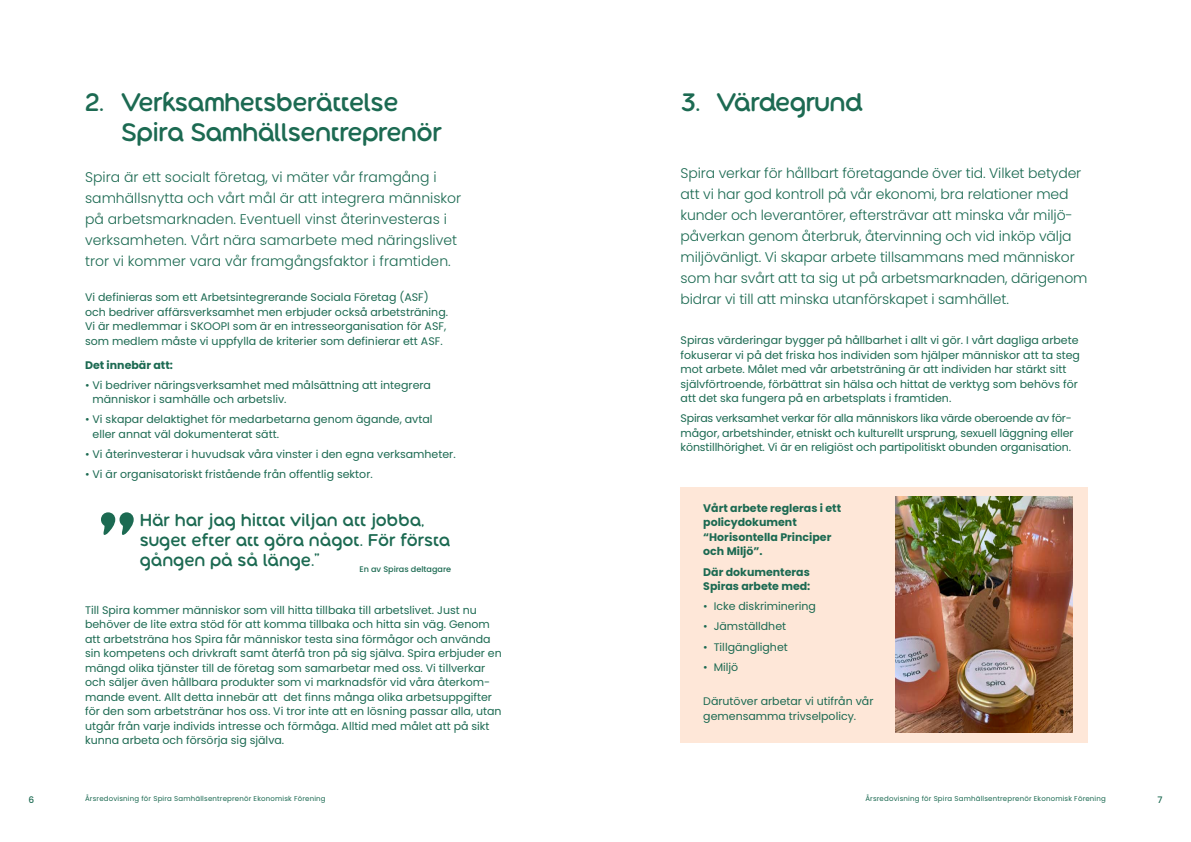
<style>
.page{position:relative;width:1191px;height:842px;background:#fff}
.page>*{position:absolute;margin:0;border:0;box-sizing:border-box;transform-origin:0 0}
.t1{font:500 26px/30px "Along Sans Rounded";letter-spacing:-.02em;color:#1c6a52}
.t2{font:500 17.5px/20.3px "Along Sans Rounded";color:#1c6a52}
.Bröd{font:300 14px/21px "Poppins";letter-spacing:-.01em;color:#1c6a52}
.Bröd-2{font:11px/14.5px "Poppins";color:#1c6a52}
.Bröd-3{font:700 11px/14.5px "Poppins";color:#1c6a52}
.t3{font:500 9px "Poppins";color:#1c6a52}
.t4{font:500 8.1px "Poppins";color:#1c6a52}
.t5{font:7px "Poppins";letter-spacing:.025em;color:#1c6a52}
</style>
<div class="page">
<div style="left:680px;top:488px;width:407px;height:255px;background:#fee7d8"></div>
<img style="left:895px;top:496px;width:177px;height:236px">
<svg style="left:101px;top:512px;width:33px;height:23px"></svg>
<p class="t1" style="left:121px;top:87px;width:322px;text-indent:-36px">2. Verksamhetsberättelse<br>Spira Samhällsentreprenör</p>
<p class="Bröd" style="left:85px;top:167px;width:378px">Spira är ett socialt företag, vi mäter vår framgång i samhällsnytta och vårt mål är att integrera människor på arbetsmarknaden. Eventuell vinst återinvesteras i verksamheten. Vårt nära samarbete med näringslivet tror vi kommer vara vår framgångsfaktor i framtiden.</p>
<p class="Bröd-2" style="left:85px;top:290px;width:364px">Vi definieras som ett Arbetsintegrerande Sociala Företag (ASF) och bedriver affärsverksamhet men erbjuder också arbetsträning.<br>Vi är medlemmar i SKOOPI som är en intresseorganisation för ASF, som medlem måste vi uppfylla de kriterier som definierar ett ASF.</p>
<p class="Bröd-3" style="left:85px;top:357px;width:89px">Det innebär att:</p>
<p class="Bröd-2" style="left:93px;top:378px;width:340px;text-indent:-7px">• Vi bedriver näringsverksamhet med målsättning att integrera människor i samhälle och arbetsliv.</p>
<p class="Bröd-2" style="left:93px;top:412px;width:341px;text-indent:-7px">• Vi skapar delaktighet för medarbetarna genom ägande, avtal eller annat väl dokumenterat sätt.</p>
<p class="Bröd-2" style="left:85px;top:447px;width:372px">• Vi återinvesterar i huvudsak våra vinster i den egna verksamheter.</p>
<p class="Bröd-2" style="left:85px;top:467px;width:289px">• Vi är organisatoriskt fristående från offentlig sektor.</p>
<p class="t2" style="left:140px;top:509px;width:312px">Här har jag hittat viljan att jobba, suget efter att göra något. För första gången på så länge.”</p>
<p class="t4" style="left:359px;top:565px;width:93px">En av Spiras deltagare</p>
<p class="Bröd-2" style="left:85px;top:603px;width:418px">Till Spira kommer människor som vill hitta tillbaka till arbetslivet. Just nu behöver de lite extra stöd för att komma tillbaka och hitta sin väg. Genom att arbetsträna hos Spira får människor testa sina förmågor och använda sin kompetens och drivkraft samt återfå tron på sig själva. Spira erbjuder en mängd olika tjänster till de företag som samarbetar med oss. Vi tillverkar och säljer även hållbara produkter som vi marknadsför vid våra återkom&shy;mande event. Allt detta innebär att det finns många olika arbetsuppgifter för den som arbetstränar hos oss. Vi tror inte att en lösning passar alla, utan utgår från varje individs intresse och förmåga. Alltid med målet att på sikt kunna arbeta och försörja sig själva.</p>
<p class="t1" style="left:680px;top:87px;width:183px">3. Värdegrund</p>
<p class="Bröd" style="left:680px;top:162px;width:408px">Spira verkar för hållbart företagande över tid. Vilket betyder att vi har god kontroll på vår ekonomi, bra relationer med kunder och leverantörer, eftersträvar att minska vår miljö&shy;påverkan genom återbruk, återvinning och vid inköp välja miljövänligt. Vi skapar arbete tillsammans med människor som har svårt att ta sig ut på arbetsmarknaden, därigenom bidrar vi till att minska utanförskapet i samhället.</p>
<p class="Bröd-2" style="left:680px;top:333px;width:401px">Spiras värderingar bygger på hållbarhet i allt vi gör. I vårt dagliga arbete fokuserar vi på det friska hos individen som hjälper människor att ta steg mot arbete. Målet med vår arbetsträning är att individen har stärkt sitt självförtroende, förbättrat sin hälsa och hittat de verktyg som behövs för att det ska fungera på en arbetsplats i framtiden.</p>
<p class="Bröd-2" style="left:680px;top:411px;width:394px">Spiras verksamhet verkar för alla människors lika värde oberoende av för&shy;mågor, arbetshinder, etniskt och kulturellt ursprung, sexuell läggning eller könstillhörighet. Vi är en religiöst och partipolitiskt obunden organisation.</p>
<p class="Bröd-3" style="left:703px;top:501px;width:139px">Vårt arbete regleras i ett policydokument “Horisontella Principer och Miljö”.</p>
<p class="Bröd-3" style="left:703px;top:564px;width:109px">Där dokumenteras<br>Spiras arbete med:</p>
<p class="Bröd-2" style="left:703px;top:599px;width:114px">• Icke diskriminering</p>
<p class="Bröd-2" style="left:703px;top:619px;width:84px">• Jämställdhet</p>
<p class="Bröd-2" style="left:703px;top:639px;width:86px">• Tillgänglighet</p>
<p class="Bröd-2" style="left:703px;top:660px;width:37px">• Miljö</p>
<p class="Bröd-2" style="left:703px;top:694px;width:172px">Därutöver arbetar vi utifrån vår gemensamma trivselpolicy.</p>
<p class="t3" style="left:28px;top:795px;width:7px">6</p>
<p class="t5" style="left:85px;top:795px;width:242px">Årsredovisning för Spira Samhällsentreprenör Ekonomisk Förening</p>
<p class="t5" style="left:865px;top:795px;width:242px">Årsredovisning för Spira Samhällsentreprenör Ekonomisk Förening</p>
<p class="t3" style="left:1157px;top:795px;width:7px">7</p>
</div>
